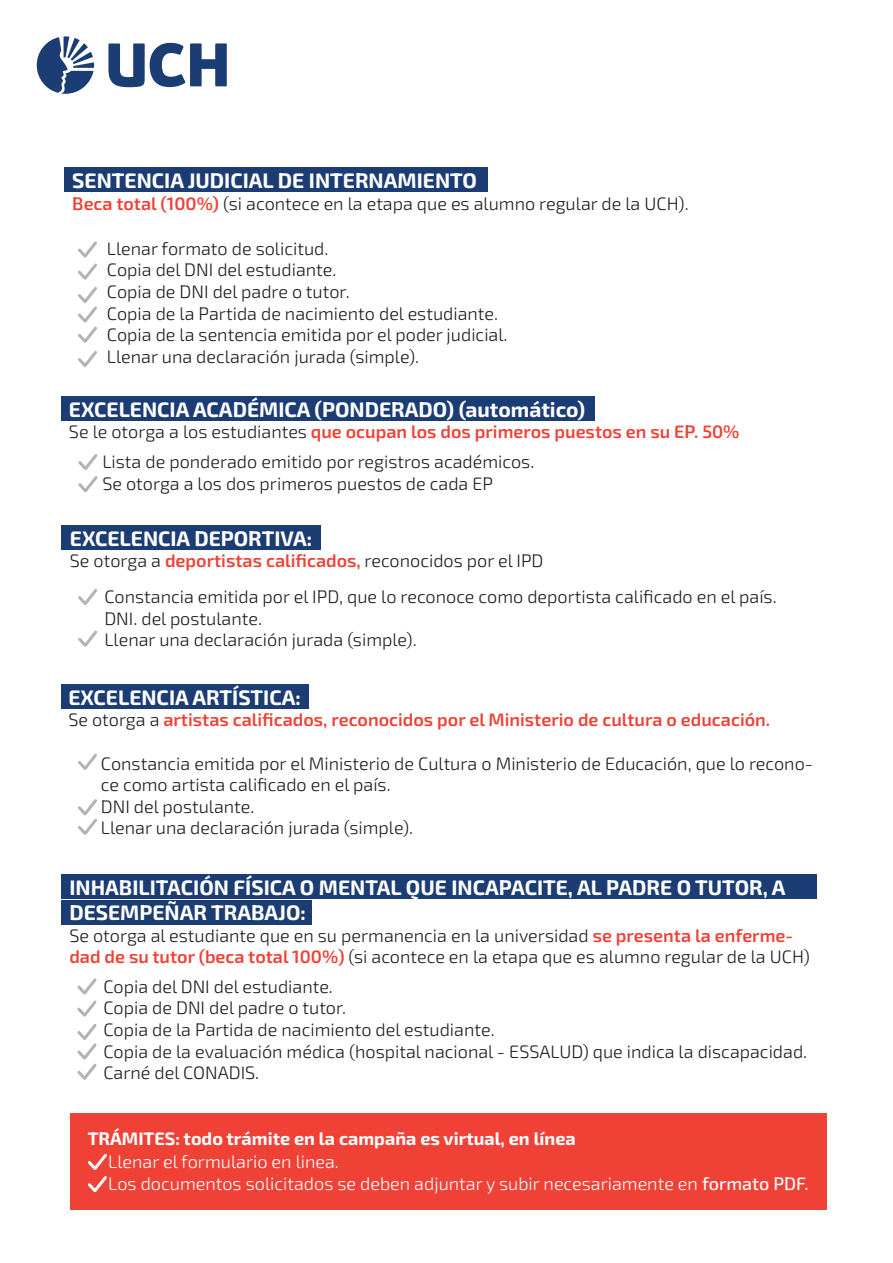
<style>
.page{position:relative;width:893px;height:1263px;background:#fff}
.page>*{position:absolute;margin:0;border:0;box-sizing:border-box;transform-origin:0 0}
.t1{font:700 21px/25.2px "Exo 2";color:#fff}
.t2{font:300 18px/21.6px "Exo 2";color:#1d1d1b}
.t3{font:300 18px/21.6px "Exo 2";color:#fff}
.t4{font:600 18px "Exo 2";color:#f04136}
.t5{font:700 18px "Exo 2";color:#fff}
.s1{font-weight:600;color:#f04136}
.s2{font-weight:300;color:#1d1d1b}
.s3{font-weight:500}
</style>
<div class="page">
<div style="left:64px;top:167px;width:424px;height:24px;background:#1c3d74"></div>
<div style="left:61px;top:397px;width:533px;height:24px;background:#1c3d74"></div>
<div style="left:61px;top:525px;width:260px;height:24px;background:#1c3d74"></div>
<div style="left:61px;top:684px;width:247px;height:24px;background:#1c3d74"></div>
<div style="left:61px;top:875px;width:756px;height:24px;background:#1c3d74"></div>
<div style="left:61px;top:900px;width:251px;height:25px;background:#1c3d74"></div>
<svg style="left:37px;top:36px;width:57px;height:58px"></svg>
<svg style="left:108px;top:43px;width:119px;height:44px"></svg>
<div style="left:70px;top:1113px;width:756px;height:96px;background:#f04136"></div>
<svg style="left:78px;top:241px;width:19px;height:126px"></svg>
<svg style="left:78px;top:454px;width:20px;height:39px"></svg>
<svg style="left:78px;top:589px;width:20px;height:16px"></svg>
<svg style="left:78px;top:630px;width:19px;height:17px"></svg>
<svg style="left:78px;top:753px;width:19px;height:17px"></svg>
<svg style="left:78px;top:799px;width:19px;height:36px"></svg>
<svg style="left:77px;top:978px;width:20px;height:102px"></svg>
<svg style="left:87px;top:1153px;width:20px;height:40px"></svg>
<p class="t1" style="left:72px;top:168px;width:406px">SENTENCIA JUDICIAL DE INTERNAMIENTO</p>
<p class="t2" style="left:72px;top:192px;width:618px"><span class="s1">Beca total (100%)</span> (si acontece en la etapa que es alumno regular de la UCH).</p>
<p class="t2" style="left:107px;top:237px;width:402px">Llenar formato de solicitud.<br>Copia del DNI del estudiante.<br>Copia de DNI del padre o tutor.<br>Copia de la Partida de nacimiento del estudiante.<br>Copia de la sentencia emitida por el poder judicial.<br>Llenar una declaración jurada (simple).</p>
<p class="t1" style="left:69px;top:396px;width:518px">EXCELENCIA ACADÉMICA (PONDERADO) (automático)</p>
<p class="t2" style="left:102px;top:416px;width:639px;line-height:29.7px;text-indent:-33px">Se le otorga a los estudiantes <span class="s1">que ocupan los dos primeros puestos en su EP. 50%<br></span>Lista de ponderado emitido por registros académicos.</p>
<p class="t2" style="left:102px;top:472px;width:392px">Se otorga a los dos primeros puestos de cada EP</p>
<p class="t1" style="left:70px;top:525px;width:244px">EXCELENCIA DEPORTIVA:</p>
<p class="t2" style="left:104px;top:542px;width:674px;line-height:35.7px;text-indent:-35px">Se otorga a <span class="s1">deportistas calificados,</span> reconocidos por el IPD<br>Constancia emitida por el IPD, que lo reconoce como deportista calificado en el país.</p>
<p class="t2" style="left:104px;top:607px;width:314px">DNI. del postulante.<br>Llenar una declaración jurada (simple).</p>
<p class="t1" style="left:68px;top:684px;width:234px">EXCELENCIA ARTÍSTICA:</p>
<p class="t4" style="left:68px;top:707px;width:703px"><span class="s2">Se otorga a</span> artistas calificados, reconocidos por el Ministerio de cultura o educación.</p>
<p class="t2" style="left:101px;top:752px;width:714px">Constancia emitida por el Ministerio de Cultura o Ministerio de Educación, que lo recono&shy;ce como artista calificado en el país.<br>DNI del postulante.<br>Llenar una declaración jurada (simple).</p>
<p class="t1" style="left:69px;top:874px;width:718px">INHABILITACIÓN FÍSICA O MENTAL QUE INCAPACITE, AL PADRE O TUTOR, A<br>DESEMPEÑAR TRABAJO:</p>
<p class="t2" style="left:69px;top:924px;width:742px">Se otorga al estudiante que en su permanencia en la universidad <span class="s1">se presenta la enferme&shy;dad de su tutor (beca total 100%)</span> (si acontece en la etapa que es alumno regular de la UCH)</p>
<p class="t2" style="left:103px;top:975px;width:705px">Copia del DNI del estudiante.<br>Copia de DNI del padre o tutor.<br>Copia de la Partida de nacimiento del estudiante.<br>Copia de la evaluación médica (hospital nacional - ESSALUD) que indica la discapacidad.<br>Carné del CONADIS.</p>
<p class="t5" style="left:88px;top:1126px;width:490px">TRÁMITES: todo trámite en la campaña es virtual, en línea</p>
<p class="t3" style="left:108px;top:1150px;width:702px">Llenar el formulario en linea.<br>Los documentos solicitados se deben adjuntar y subir necesariamente en <span class="s3">formato PDF.</span></p>
</div>
